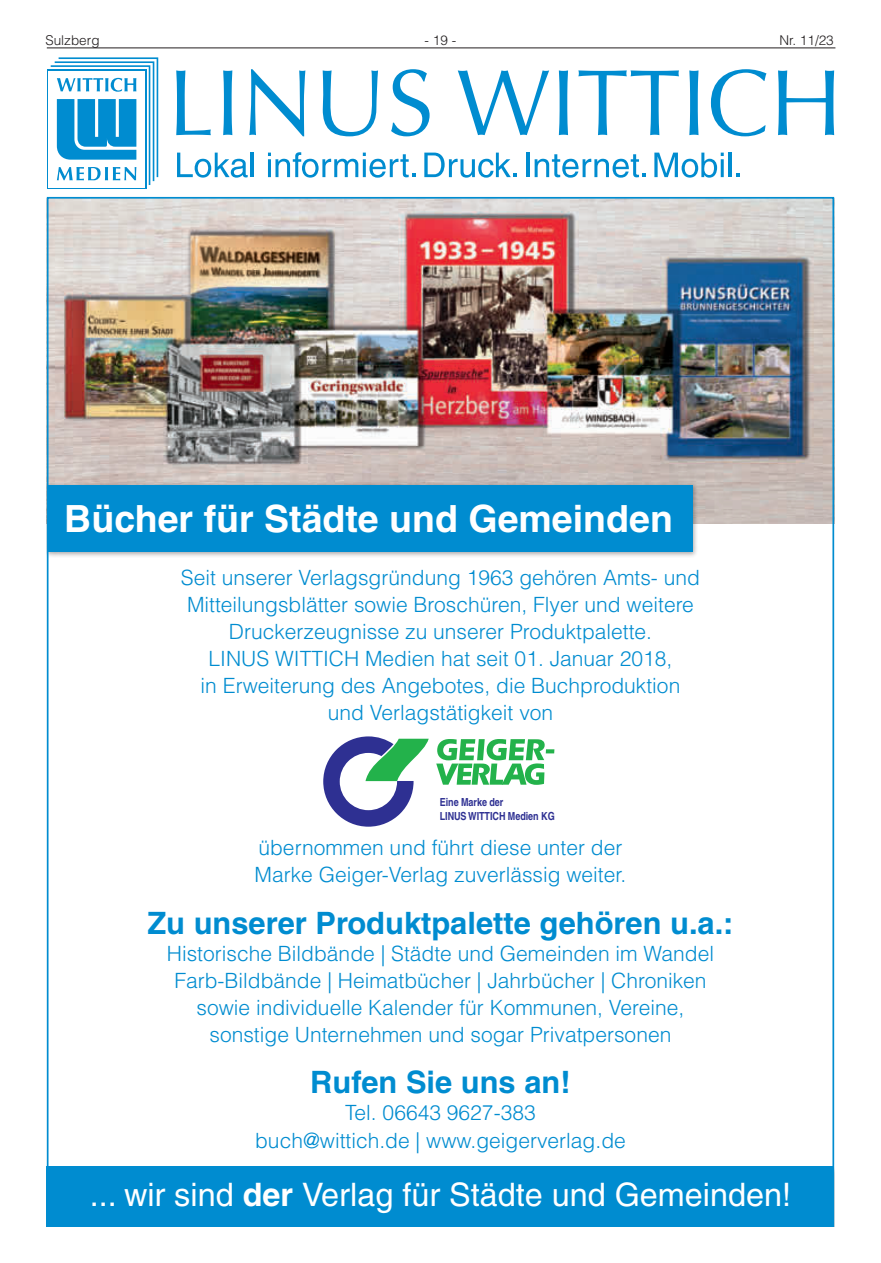
<style>
.page{position:relative;width:881px;height:1263px;background:#fff}
.page>*{position:absolute;margin:0;border:0;box-sizing:border-box;transform-origin:0 0}
.t1{font:700 37.5px "Helvetica LT";color:#fff}
.t2{font:32.4px "Helvetica LT";color:#fff}
.t3{font:700 30.9px "Helvetica LT";color:#008cd0}
.t4{font:300 21px/27px "Helvetica LT";color:#008cd0;text-align:center}
.t5{font:300 13.5px "Helvetica LT";color:#231f20}
.t6{font:700 condensed 11.1px/13.4px "Helvetica LT";letter-spacing:-.005em;color:#2e3092}
.s1{font-weight:700}
</style>
<div class="page">
<hr style="left:47px;top:48px;width:788px;height:1px;background:#231f20">
<svg style="left:176px;top:70px;width:35px;height:65px"></svg>
<svg style="left:223px;top:70px;width:9px;height:65px"></svg>
<svg style="left:249px;top:69px;width:56px;height:67px"></svg>
<svg style="left:322px;top:70px;width:56px;height:66px"></svg>
<svg style="left:391px;top:69px;width:38px;height:67px"></svg>
<svg style="left:457px;top:70px;width:92px;height:65px"></svg>
<svg style="left:558px;top:70px;width:10px;height:65px"></svg>
<svg style="left:578px;top:70px;width:100px;height:65px"></svg>
<svg style="left:689px;top:70px;width:9px;height:65px"></svg>
<svg style="left:710px;top:69px;width:56px;height:67px"></svg>
<svg style="left:778px;top:70px;width:55px;height:65px"></svg>
<svg style="left:51px;top:57px;width:107px;height:128px"></svg>
<svg style="left:177px;top:153px;width:70px;height:25px"></svg>
<hr style="left:251px;top:153px;width:3px;height:24px;background:#008cd0">
<svg style="left:268px;top:152px;width:148px;height:26px"></svg>
<svg style="left:424px;top:153px;width:93px;height:25px"></svg>
<hr style="left:526px;top:153px;width:3px;height:24px;background:#008cd0">
<svg style="left:534px;top:154px;width:112px;height:24px"></svg>
<svg style="left:654px;top:153px;width:69px;height:25px"></svg>
<hr style="left:720px;top:159px;width:3px;height:18px;background:#008cd0">
<hr style="left:728px;top:153px;width:3px;height:24px;background:#008cd0">
<svg style="left:736px;top:173px;width:3px;height:4px"></svg>
<img style="left:47px;top:197px;width:786px;height:1030px">
<svg style="left:323px;top:736px;width:105px;height:91px"></svg>
<svg style="left:436px;top:739px;width:118px;height:46px"></svg>
<p class="t5" style="left:45px;top:32px;width:56px">Sulzberg</p>
<p class="t5" style="left:424px;top:32px;width:33px">- 19 -</p>
<p class="t5" style="left:779px;top:32px;width:56px">Nr. 11/23</p>
<h1 class="t1" style="left:64px;top:495px;width:610px">Bücher für Städte und Gemeinden</h1>
<p class="t4" style="left:181px;top:564px;width:520px">Seit unserer Verlagsgründung 1963 gehören Amts- und Mitteilungsblätter sowie Broschüren, Flyer und weitere Druckerzeugnisse zu unserer Produktpalette.<br>LINUS WITTICH Medien hat seit 01. Januar 2018,<br>in Erweiterung des Angebotes, die Buchproduktion und Verlagstätigkeit von</p>
<p class="t6" style="left:439px;top:795px;width:116px">Eine Marke der<br>LINUS WITTICH Medien KG</p>
<p class="t4" style="left:254px;top:834px;width:373px;text-align:left">übernommen und führt diese unter der<br>Marke Geiger-Verlag zuverlässig weiter.</p>
<h3 class="t3" style="left:147px;top:904px;width:587px">Zu unserer Produktpalette gehören u.a.:</h3>
<p class="t4" style="left:167px;top:939px;width:548px">Historische Bildbände | Städte und Gemeinden im Wandel Farb-Bildbände | Heimatbücher | Jahrbücher | Chroniken sowie individuelle Kalender für Kommunen, Vereine, sonstige Unternehmen und sogar Privatpersonen</p>
<h3 class="t3" style="left:310px;top:1064px;width:262px">Rufen Sie uns an!</h3>
<p class="t4" style="left:255px;top:1099px;width:372px">Tel. 06643 9627-383<br>buch@wittich.de | www.geigerverlag.de</p>
<h2 class="t2" style="left:90px;top:1176px;width:702px">... wir sind <span class="s1">der</span> Verlag für Städte und Gemeinden!</h2>
</div>
